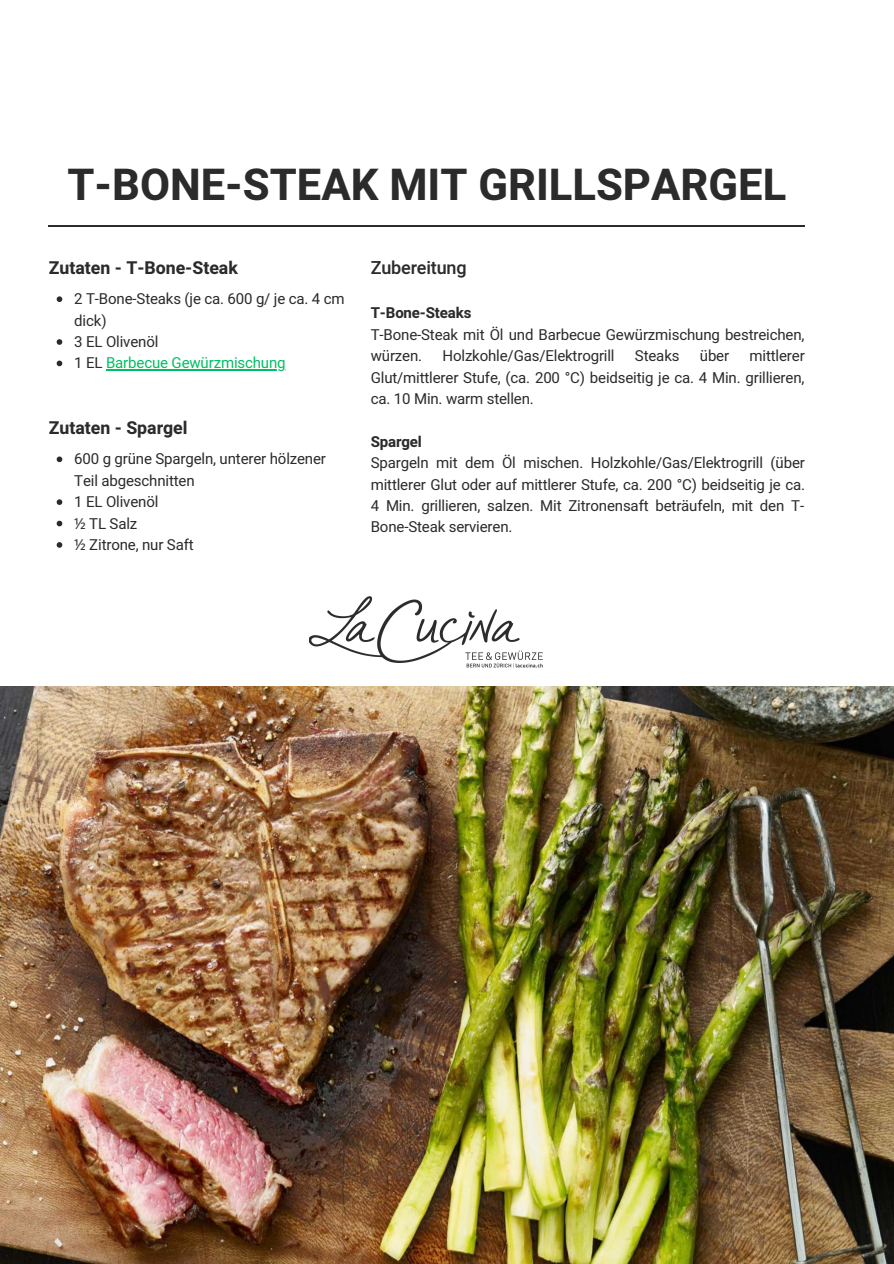
<style>
.page{position:relative;width:894px;height:1264px;background:#fff}
.page>*{position:absolute;margin:0;border:0;box-sizing:border-box;transform-origin:0 0}
.t1{font:700 43.5px "Heebo";color:#2b2b2b}
.t2{font:500 18px "Heebo";letter-spacing:-.01em;color:#2b2b2b}
.t3{font:700 17.7px "Heebo";color:#2b2b2b}
.t4{font:15px/21.5px "Heebo";letter-spacing:-.01em;color:#2b2b2b}
.t5{font:15px "Heebo";letter-spacing:-.01em;color:#00bf63}
.t6{font:700 15px "Heebo";letter-spacing:-.01em;color:#2b2b2b}
.s1{color:#2b2b2b}
.s2{font-family:"Noto Sans"}
</style>
<div class="page">
<hr style="left:49px;top:225px;width:755px;height:2px;background:#2b2b2b">
<img style="left:309px;top:596px;width:234px;height:72px">
<img style="left:0;top:686px;width:893px;height:577px">
<svg style="left:57px;top:296px;width:5px;height:6px"></svg>
<svg style="left:57px;top:339px;width:5px;height:6px"></svg>
<svg style="left:57px;top:360px;width:5px;height:6px"></svg>
<hr style="left:106px;top:369px;width:179px;height:2px;background:#00bf63">
<svg style="left:57px;top:456px;width:5px;height:6px"></svg>
<svg style="left:57px;top:499px;width:5px;height:6px"></svg>
<svg style="left:57px;top:520px;width:5px;height:6px"></svg>
<svg style="left:57px;top:542px;width:5px;height:6px"></svg>
<p class="t1" style="left:67px;top:154px;width:720px">T-BONE-STEAK MIT GRILLSPARGEL</p>
<p class="t3" style="left:49px;top:256px;width:190px">Zutaten - T-Bone-Steak</p>
<p class="t4" style="left:74px;top:289px;width:272px">2 T-Bone-Steaks (je ca. 600 g/ je ca. 4 cm dick)</p>
<p class="t4" style="left:74px;top:331px;width:86px">3 EL Olivenöl</p>
<p class="t5" style="left:74px;top:353px;width:213px"><span class="s1">1 EL</span> Barbecue Gewürzmischung</p>
<p class="t3" style="left:49px;top:416px;width:140px">Zutaten - Spargel</p>
<p class="t4" style="left:74px;top:449px;width:253px">600 g grüne Spargeln, unterer hölzener<br>Teil abgeschnitten</p>
<p class="t4" style="left:74px;top:492px;width:86px">1 EL Olivenöl</p>
<p class="t4" style="left:74px;top:513px;width:65px"><span class="s2">½</span> TL Salz</p>
<p class="t4" style="left:74px;top:534px;width:121px"><span class="s2">½</span> Zitrone, nur Saft</p>
<p class="t2" style="left:370px;top:255px;width:97px">Zubereitung</p>
<p class="t6" style="left:370px;top:302px;width:102px">T-Bone-Steaks</p>
<p class="t4" style="left:370px;top:324px;width:435px">T-Bone-Steak mit Öl und Barbecue Gewürzmischung bestreichen, würzen.</p>
<p class="t4" style="left:370px;top:346px;width:435px;text-align:justify;text-indent:378px">mittlerer Glut/mittlerer Stufe, (ca. 200 °C) beidseitig je ca. 4 Min. grillieren, ca. 10 Min. warm stellen.</p>
<p class="t6" style="left:370px;top:431px;width:53px">Spargel</p>
<p class="t4" style="left:370px;top:452px;width:435px;text-align:justify">Spargeln mit dem Öl mischen. Holzkohle/Gas/Elektrogrill (über mittlerer Glut oder auf mittlerer Stufe, ca. 200 °C) beidseitig je ca.<br>4 Min. grillieren, salzen. Mit Zitronensaft beträufeln, mit den T-Bone-Steak servieren.</p>
<p class="t4" style="left:442px;top:346px;width:173px">Holzkohle/Gas/Elektrogrill</p>
<p class="t4" style="left:634px;top:346px;width:46px">Steaks</p>
<p class="t4" style="left:699px;top:346px;width:31px">über</p>
</div>
